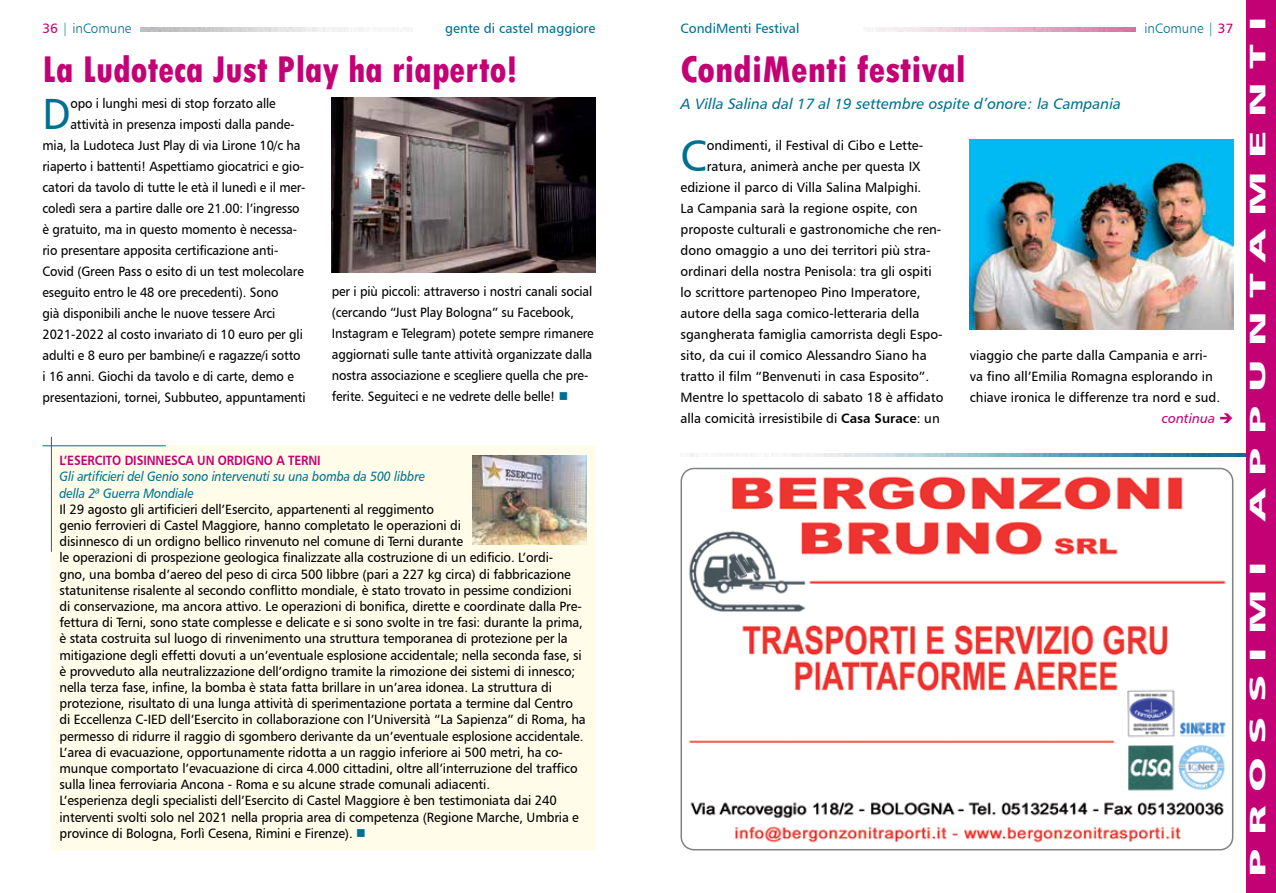
<style>
.page{position:relative;width:1276px;height:893px;background:#fff}
.page>*{position:absolute;margin:0;border:0;box-sizing:border-box;transform-origin:0 0}
.t1{font:43.8px "Humanist 777 BT Roman B";color:#00708f}
.t2{font:43.8px "Humanist 777 BT Roman B";color:#00708f;scale:.94 1}
.t3{font:800 condensed 39px "Tw Cen";color:#c40075;scale:.95 1}
.t4{font:800 condensed 39px "Tw Cen";color:#c40075}
.t5{font:22.5px "Humanist 777 BT Black B";letter-spacing:.3em;color:#fff;scale:2 1}
.t6{font:15px "Humanist 777 BT Italic B";color:#00708f}
.t7{font:13.5px/16.2px "Humanist 777 BT Roman B";letter-spacing:-.01em;color:#000;scale:.96 1}
.t8{font:13.5px/21px "Humanist 777 BT Roman B";letter-spacing:-.01em;color:#000;scale:.94 1}
.t9{font:13.5px/21px "Humanist 777 BT Roman B";letter-spacing:-.01em;color:#000}
.t10{font:13.5px/16.2px "Humanist 777 BT Italic B";letter-spacing:-.01em;color:#00708f;scale:.9 1}
.t11{font:13.5px "Humanist 777 BT Roman B";color:#00708f}
.t12{font:13.5px "Humanist 777 BT Bold B";letter-spacing:-.01em;color:#c40075;scale:.9 1}
.t13{font:13.5px "Humanist 777 BT Light B";color:#00708f}
.t14{font:13.5px "Humanist 777 BT Italic B";color:#c40075}
.s1{font-family:"Humanist 777 BT Roman B";color:#c40075}
.s2{color:#00708f}
.s3{font-family:"Humanist 777 BT Bold B"}
</style>
<div class="page">
<img style="left:689px;top:454px;width:557px;height:2px">
<div style="left:1246px;top:0;width:30px;height:893px;background:#c40075"></div>
<img style="left:969px;top:139px;width:264px;height:191px">
<img style="left:140px;top:28px;width:269px;height:4px">
<div style="left:51px;top:445px;width:544px;height:405px;background:#fffde9"></div>
<hr style="left:51px;top:437px;width:1px;height:115px;background:#00708f">
<hr style="left:43px;top:445px;width:123px;height:1px;background:#00708f">
<img style="left:332px;top:98px;width:263px;height:174px">
<img style="left:472px;top:455px;width:115px;height:89px">
<img style="left:683px;top:468px;width:549px;height:382px">
<div style="left:680px;top:468px;width:553px;height:382px;border:2px solid #808285;border-radius:13px"></div>
<p class="t13" style="left:43px;top:20px;width:90px"><span class="s1">36</span> | inComune</p>
<p class="t11" style="left:445px;top:19px;width:152px">gente di castel maggiore</p>
<h2 class="t3" style="left:43px;top:47px;width:502px">La Ludoteca Just Play ha riaperto!</h2>
<h1 class="t2" style="left:43px;top:87px;width:32px">D</h1>
<p class="t8" style="left:70px;top:93px;width:220px">opo i lunghi mesi di stop forzato alle</p>
<p class="t8" style="left:70px;top:114px;width:240px">attività in presenza imposti dalla pande-</p>
<p class="t8" style="left:43px;top:135px;width:276px">mia, la Ludoteca Just Play di via Lirone 10/c ha</p>
<p class="t8" style="left:43px;top:156px;width:280px">riaperto i battenti! Aspettiamo giocatrici e gio-</p>
<p class="t8" style="left:43px;top:177px;width:281px">catori da tavolo di tutte le età il lunedì e il mer-</p>
<p class="t8" style="left:43px;top:198px;width:275px">coledì sera a partire dalle ore 21.00: l’ingresso</p>
<p class="t8" style="left:43px;top:219px;width:272px">è gratuito, ma in questo momento è necessa-</p>
<p class="t8" style="left:43px;top:240px;width:252px">rio presentare apposita certificazione anti-</p>
<p class="t8" style="left:43px;top:261px;width:279px">Covid (Green Pass o esito di un test molecolare</p>
<p class="t8" style="left:43px;top:282px;width:252px">eseguito entro le 48 ore precedenti). Sono</p>
<p class="t8" style="left:43px;top:303px;width:249px">già disponibili anche le nuove tessere Arci</p>
<p class="t8" style="left:43px;top:324px;width:278px">2021-2022 al costo invariato di 10 euro per gli</p>
<p class="t8" style="left:43px;top:345px;width:276px">adulti e 8 euro per bambine/i e ragazze/i sotto</p>
<p class="t8" style="left:43px;top:366px;width:269px">i 16 anni. Giochi da tavolo e di carte, demo e</p>
<p class="t8" style="left:43px;top:387px;width:281px">presentazioni, tornei, Subbuteo, appuntamenti</p>
<p class="t8" style="left:332px;top:281px;width:280px">per i più piccoli: attraverso i nostri canali social (cercando “Just Play Bologna” su Facebook, Instagram e Telegram) potete sempre rimanere aggiornati sulle tante attività organizzate dalla nostra associazione e scegliere quella che pre&shy;ferite. Seguiteci e ne vedrete delle belle! <span class="s2">■</span></p>
<p class="t12" style="left:60px;top:452px;width:292px">L’ESERCITO DISINNESCA UN ORDIGNO A TERNI</p>
<p class="t10" style="left:60px;top:468px;width:408px">Gli artificieri del Genio sono intervenuti su una bomba da 500 libbre della 2ª Guerra Mondiale</p>
<p class="t7" style="left:60px;top:501px;width:550px">Il 29 agosto gli artificieri dell’Esercito, appartenenti al reggimento<br>genio ferrovieri di Castel Maggiore, hanno completato le operazioni di<br>disinnesco di un ordigno bellico rinvenuto nel comune di Terni durante<br>le operazioni di prospezione geologica finalizzate alla costruzione di un edificio. L’ordi-<br>gno, una bomba d’aereo del peso di circa 500 libbre (pari a 227 kg circa) di fabbricazione statunitense risalente al secondo conflitto mondiale, è stato trovato in pessime condizioni<br>di conservazione, ma ancora attivo. Le operazioni di bonifica, dirette e coordinate dalla Pre&shy;fettura di Terni, sono state complesse e delicate e si sono svolte in tre fasi: durante la prima, è stata costruita sul luogo di rinvenimento una struttura temporanea di protezione per la mitigazione degli effetti dovuti a un’eventuale esplosione accidentale; nella seconda fase, si è provveduto alla neutralizzazione dell’ordigno tramite la rimozione dei sistemi di innesco; nella terza fase, infine, la bomba è stata fatta brillare in un’area idonea. La struttura di protezione, risultato di una lunga attività di sperimentazione portata a termine dal Centro di Eccellenza C-IED dell’Esercito in collaborazione con l’Università “La Sapienza” di Roma, ha permesso di ridurre il raggio di sgombero derivante da un’eventuale esplosione accidentale.<br>L’area di evacuazione, opportunamente ridotta a un raggio inferiore ai 500 metri, ha co&shy;munque comportato l’evacuazione di circa 4.000 cittadini, oltre all’interruzione del traffico sulla linea ferroviaria Ancona - Roma e su alcune strade comunali adiacenti.<br>L’esperienza degli specialisti dell’Esercito di Castel Maggiore è ben testimoniata dai 240 interventi svolti solo nel 2021 nella propria area di competenza (Regione Marche, Umbria e province di Bologna, Forlì Cesena, Rimini e Firenze). <span class="s2">■</span></p>
<p class="t11" style="left:680px;top:19px;width:120px">CondiMenti Festival</p>
<h2 class="t4" style="left:680px;top:47px;width:287px">CondiMenti festival</h2>
<p class="t6" style="left:680px;top:95px;width:442px">A Villa Salina dal 17 al 19 settembre ospite d’onore: la Campania</p>
<p class="t13" style="left:1144px;top:20px;width:90px">inComune | <span class="s1">37</span></p>
<h1 class="t1" style="left:680px;top:128px;width:28px">C</h1>
<p class="t9" style="left:706px;top:134px;width:218px">ondimenti, il Festival di Cibo e Lette-</p>
<p class="t9" style="left:706px;top:155px;width:215px">ratura, animerà anche per questa IX</p>
<p class="t9" style="left:680px;top:176px;width:242px">edizione il parco di Villa Salina Malpighi.</p>
<p class="t9" style="left:680px;top:197px;width:238px">La Campania sarà la regione ospite, con</p>
<p class="t9" style="left:680px;top:218px;width:262px">proposte culturali e gastronomiche che ren-</p>
<p class="t9" style="left:680px;top:239px;width:252px">dono omaggio a uno dei territori più stra-</p>
<p class="t9" style="left:680px;top:260px;width:253px">ordinari della nostra Penisola: tra gli ospiti</p>
<p class="t9" style="left:680px;top:281px;width:241px">lo scrittore partenopeo Pino Imperatore,</p>
<p class="t9" style="left:680px;top:302px;width:240px">autore della saga comico-letteraria della</p>
<p class="t9" style="left:680px;top:323px;width:264px">sgangherata famiglia camorrista degli Espo-</p>
<p class="t9" style="left:680px;top:344px;width:248px">sito, da cui il comico Alessandro Siano ha</p>
<p class="t9" style="left:680px;top:365px;width:250px">tratto il film “Benvenuti in casa Esposito”.</p>
<p class="t9" style="left:680px;top:386px;width:264px">Mentre lo spettacolo di sabato 18 è affidato</p>
<p class="t9" style="left:680px;top:407px;width:261px">alla comicità irresistibile di <span class="s3">Casa Surace</span>: un</p>
<p class="t9" style="left:969px;top:345px;width:252px">viaggio che parte dalla Campania e arri&shy;va fino all’Emilia Romagna esplorando in chiave ironica le differenze tra nord e sud.</p>
<p class="t14" style="left:1162px;top:410px;width:73px">continua ➔</p>
<h3 class="t5" style="left:1243px;top:521px;width:254px;rotate:-90deg">APPUNTAMENTI</h3>
<h3 class="t5" style="left:1243px;top:876px;width:159px;rotate:-90deg">PROSSIMI</h3>
</div>
